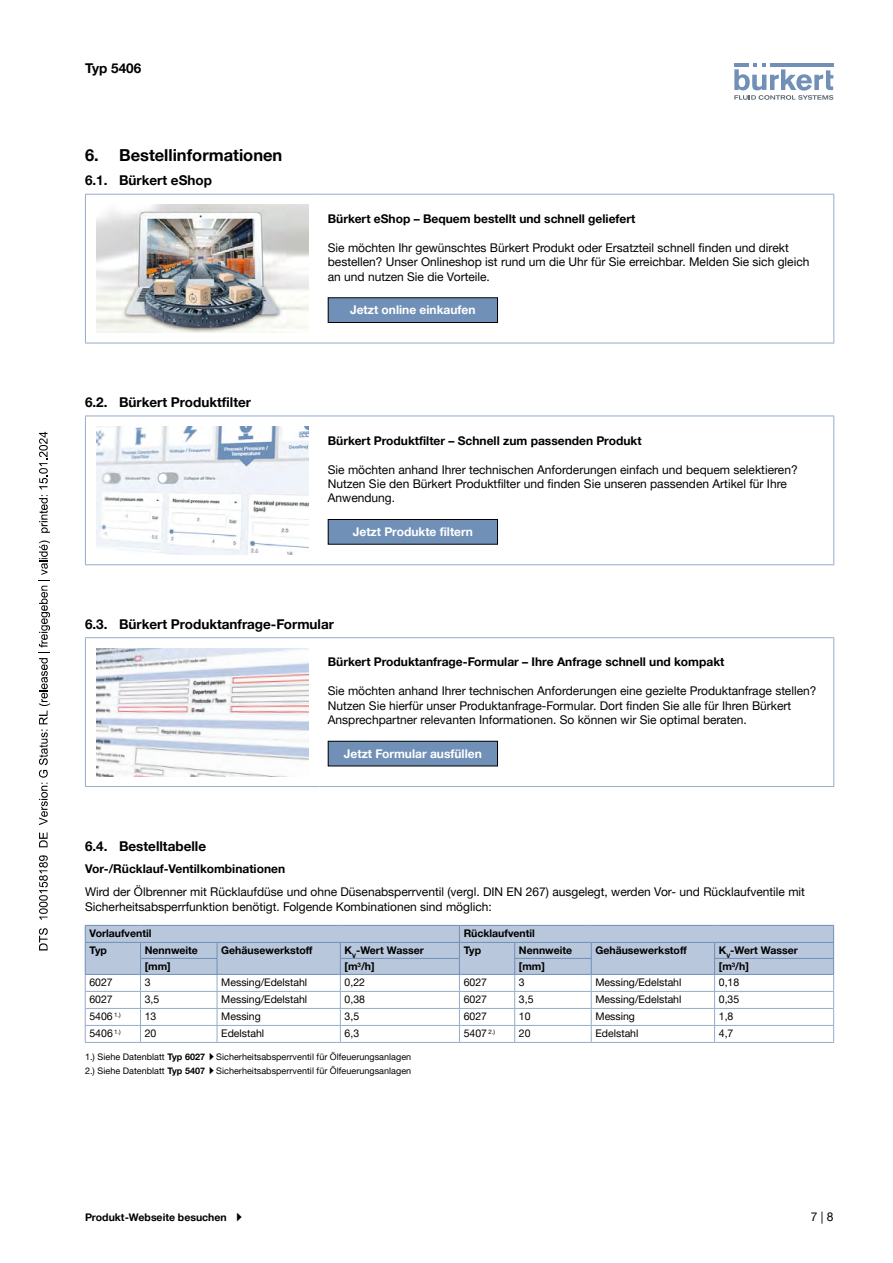
<style>
.page{position:relative;width:893px;height:1263px;background:#fff}
.page>*{position:absolute;margin:0;border:0;box-sizing:border-box;transform-origin:0 0}
.t1{font:700 16.5px "Helvetica Neue LTW1 G";color:#000}
.t2{font:700 13.5px "Helvetica Neue LTW1 G";color:#000}
.t3{font:12px/14.4px "Helvetica Neue LTW1 G";color:#000}
.t4{font:700 12px "Helvetica Neue LTW1 G";color:#000}
.t5{font:700 12px "Helvetica Neue LTW1 G";color:#fff}
.t6{font:10.5px "Helvetica Neue LTW1 G";color:#000}
.t7{font:700 10.5px "Helvetica Neue LTW1 G";color:#000}
.t8{font:9px/13.5px "Helvetica Neue LTW1 G";letter-spacing:.005em;color:#000}
.s1{font-weight:700}
</style>
<div class="page">
<svg style="left:734px;top:63px;width:99px;height:37px"></svg>
<hr style="left:85px;top:194px;width:234px;height:1px;background:#94acc9">
<hr style="left:85px;top:195px;width:1px;height:148px;background:#94acc9">
<hr style="left:319px;top:194px;width:515px;height:1px;background:#94acc9">
<hr style="left:833px;top:195px;width:1px;height:148px;background:#94acc9">
<hr style="left:85px;top:343px;width:234px;height:1px;background:#94acc9">
<hr style="left:319px;top:343px;width:515px;height:1px;background:#94acc9">
<img style="left:96px;top:205px;width:213px;height:127px">
<div style="left:328px;top:298px;width:169px;height:24px;background:#7090b7"></div>
<div style="left:328px;top:297px;width:170px;height:26px;border:1px solid #000"></div>
<hr style="left:85px;top:416px;width:234px;height:1px;background:#94acc9">
<hr style="left:85px;top:416px;width:1px;height:148px;background:#94acc9">
<hr style="left:319px;top:416px;width:515px;height:1px;background:#94acc9">
<hr style="left:833px;top:416px;width:1px;height:148px;background:#94acc9">
<hr style="left:85px;top:564px;width:234px;height:1px;background:#94acc9">
<hr style="left:319px;top:564px;width:515px;height:1px;background:#94acc9">
<img style="left:96px;top:427px;width:213px;height:127px">
<div style="left:328px;top:519px;width:169px;height:25px;background:#7090b7"></div>
<div style="left:328px;top:519px;width:170px;height:26px;border:1px solid #000"></div>
<hr style="left:85px;top:637px;width:234px;height:1px;background:#94acc9">
<hr style="left:85px;top:638px;width:1px;height:148px;background:#94acc9">
<hr style="left:319px;top:637px;width:515px;height:1px;background:#94acc9">
<hr style="left:833px;top:638px;width:1px;height:148px;background:#94acc9">
<hr style="left:85px;top:786px;width:234px;height:1px;background:#94acc9">
<hr style="left:319px;top:786px;width:515px;height:1px;background:#94acc9">
<img style="left:96px;top:649px;width:213px;height:127px">
<div style="left:328px;top:741px;width:169px;height:25px;background:#7090b7"></div>
<div style="left:328px;top:741px;width:170px;height:25px;border:1px solid #000"></div>
<hr style="left:85px;top:1042px;width:56px;height:1px;background:#94acc9">
<hr style="left:141px;top:1042px;width:76px;height:1px;background:#94acc9">
<hr style="left:217px;top:1042px;width:123px;height:1px;background:#94acc9">
<hr style="left:340px;top:1042px;width:119px;height:1px;background:#94acc9">
<hr style="left:459px;top:1042px;width:56px;height:1px;background:#94acc9">
<hr style="left:515px;top:1042px;width:76px;height:1px;background:#94acc9">
<hr style="left:591px;top:1042px;width:124px;height:1px;background:#94acc9">
<hr style="left:715px;top:1042px;width:119px;height:1px;background:#94acc9">
<svg style="left:85px;top:925px;width:749px;height:117px"></svg>
<hr style="left:85px;top:974px;width:56px;height:1px;background:#7090b7">
<svg style="left:39px;top:928px;width:9px;height:22px"></svg>
<svg style="left:39px;top:855px;width:9px;height:65px"></svg>
<svg style="left:39px;top:832px;width:9px;height:15px"></svg>
<svg style="left:39px;top:540px;width:11px;height:285px"></svg>
<svg style="left:39px;top:495px;width:11px;height:38px"></svg>
<svg style="left:39px;top:432px;width:9px;height:57px"></svg>
<p class="t2" style="left:85px;top:60px;width:58px">Typ 5406</p>
<h1 class="t1" style="left:85px;top:145px;width:199px">6. Bestellinformationen</h1>
<p class="t2" style="left:85px;top:172px;width:128px">6.1. Bürkert eShop</p>
<p class="t2" style="left:85px;top:394px;width:167px">6.2. Bürkert Produktfilter</p>
<p class="t4" style="left:328px;top:211px;width:309px">Bürkert eShop – Bequem bestellt und schnell geliefert</p>
<p class="t3" style="left:328px;top:240px;width:483px">Sie möchten Ihr gewünschtes Bürkert Produkt oder Ersatzteil schnell finden und direkt bestellen? Unser Onlineshop ist rund um die Uhr für Sie erreichbar. Melden Sie sich gleich an und nutzen Sie die Vorteile.</p>
<p class="t5" style="left:350px;top:303px;width:127px">Jetzt online einkaufen</p>
<p class="t4" style="left:328px;top:433px;width:315px">Bürkert Produktfilter – Schnell zum passenden Produkt</p>
<p class="t3" style="left:328px;top:462px;width:471px">Sie möchten anhand Ihrer technischen Anforderungen einfach und bequem selektieren?<br>Nutzen Sie den Bürkert Produktfilter und finden Sie unseren passenden Artikel für Ihre<br>Anwendung.</p>
<p class="t5" style="left:353px;top:524px;width:122px">Jetzt Produkte filtern</p>
<p class="t2" style="left:85px;top:616px;width:251px">6.3. Bürkert Produktanfrage-Formular</p>
<p class="t4" style="left:328px;top:655px;width:398px">Bürkert Produktanfrage-Formular – Ihre Anfrage schnell und kompakt</p>
<p class="t3" style="left:328px;top:684px;width:490px">Sie möchten anhand Ihrer technischen Anforderungen eine gezielte Produktanfrage stellen?<br>Nutzen Sie hierfür unser Produktanfrage-Formular. Dort finden Sie alle für Ihren Bürkert<br>Ansprechpartner relevanten Informationen. So können wir Sie optimal beraten.</p>
<p class="t5" style="left:344px;top:746px;width:139px">Jetzt Formular ausfüllen</p>
<p class="t2" style="left:85px;top:837px;width:123px">6.4. Bestelltabelle</p>
<p class="t4" style="left:85px;top:862px;width:202px">Vor-/Rücklauf-Ventilkombinationen</p>
<p class="t3" style="left:85px;top:885px;width:721px">Wird der Ölbrenner mit Rücklaufdüse und ohne Düsenabsperrventil (vergl. DIN EN 267) ausgelegt, werden Vor- und Rücklaufventile mit<br>Sicherheits absperrfunktion benötigt. Folgende Kombinationen sind möglich:</p>
<p class="t7" style="left:89px;top:927px;width:63px">Vorlaufventil</p>
<p class="t7" style="left:464px;top:927px;width:73px">Rücklaufventil</p>
<p class="t7" style="left:89px;top:944px;width:19px">Typ</p>
<p class="t7" style="left:145px;top:944px;width:55px">Nennweite</p>
<p class="t7" style="left:221px;top:944px;width:93px">Gehäuse werkstoff</p>
<p class="t7" style="left:345px;top:944px;width:81px">K<sub>V</sub>-Wert Wasser</p>
<p class="t7" style="left:464px;top:944px;width:19px">Typ</p>
<p class="t7" style="left:519px;top:944px;width:55px">Nennweite</p>
<p class="t7" style="left:595px;top:944px;width:93px">Gehäuse werkstoff</p>
<p class="t7" style="left:719px;top:944px;width:81px">K<sub>V</sub>-Wert Wasser</p>
<p class="t7" style="left:145px;top:960px;width:28px">[mm]</p>
<p class="t7" style="left:345px;top:960px;width:32px">[m<sup>3</sup>/h]</p>
<p class="t7" style="left:519px;top:960px;width:28px">[mm]</p>
<p class="t7" style="left:719px;top:960px;width:32px">[m<sup>3</sup>/h]</p>
<p class="t6" style="left:89px;top:976px;width:25px">6027</p>
<p class="t6" style="left:145px;top:976px;width:7px">3</p>
<p class="t6" style="left:221px;top:976px;width:87px">Messing/Edelstahl</p>
<p class="t6" style="left:345px;top:976px;width:22px">0,22</p>
<p class="t6" style="left:464px;top:976px;width:25px">6027</p>
<p class="t6" style="left:519px;top:976px;width:7px">3</p>
<p class="t6" style="left:595px;top:976px;width:87px">Messing/Edelstahl</p>
<p class="t6" style="left:719px;top:976px;width:22px">0,18</p>
<p class="t6" style="left:89px;top:993px;width:25px">6027</p>
<p class="t6" style="left:145px;top:993px;width:16px">3,5</p>
<p class="t6" style="left:221px;top:993px;width:87px">Messing/Edelstahl</p>
<p class="t6" style="left:345px;top:993px;width:22px">0,38</p>
<p class="t6" style="left:464px;top:993px;width:25px">6027</p>
<p class="t6" style="left:519px;top:993px;width:16px">3,5</p>
<p class="t6" style="left:595px;top:993px;width:87px">Messing/Edelstahl</p>
<p class="t6" style="left:719px;top:993px;width:22px">0,35</p>
<p class="t6" style="left:89px;top:1010px;width:33px">5406 <sup>1.)</sup></p>
<p class="t6" style="left:145px;top:1010px;width:13px">13</p>
<p class="t6" style="left:221px;top:1010px;width:41px">Messing</p>
<p class="t6" style="left:345px;top:1010px;width:16px">3,5</p>
<p class="t6" style="left:464px;top:1010px;width:25px">6027</p>
<p class="t6" style="left:519px;top:1010px;width:13px">10</p>
<p class="t6" style="left:595px;top:1010px;width:41px">Messing</p>
<p class="t6" style="left:719px;top:1010px;width:16px">1,8</p>
<p class="t6" style="left:89px;top:1027px;width:33px">5406 <sup>1.)</sup></p>
<p class="t6" style="left:145px;top:1027px;width:13px">20</p>
<p class="t6" style="left:221px;top:1027px;width:44px">Edelstahl</p>
<p class="t6" style="left:345px;top:1027px;width:16px">6,3</p>
<p class="t6" style="left:464px;top:1027px;width:33px">5407 <sup>2.)</sup></p>
<p class="t6" style="left:519px;top:1027px;width:13px">20</p>
<p class="t6" style="left:595px;top:1027px;width:44px">Edelstahl</p>
<p class="t6" style="left:719px;top:1027px;width:16px">4,7</p>
<p class="t8" style="left:85px;top:1050px;width:328px">1.) Siehe Datenblatt <span class="s1">Typ 6027</span> Sicherheitsabsperrventil für Ölfeuerungsanlagen<br>2.) Siehe Datenblatt <span class="s1">Typ 5407</span> Sicherheitsabsperrventil für Ölfeuerungsanlagen</p>
<p class="t7" style="left:85px;top:1211px;width:143px">Produkt-Webseite besuchen</p>
<p class="t3" style="left:811px;top:1209px;width:24px">7 | 8</p>
</div>
